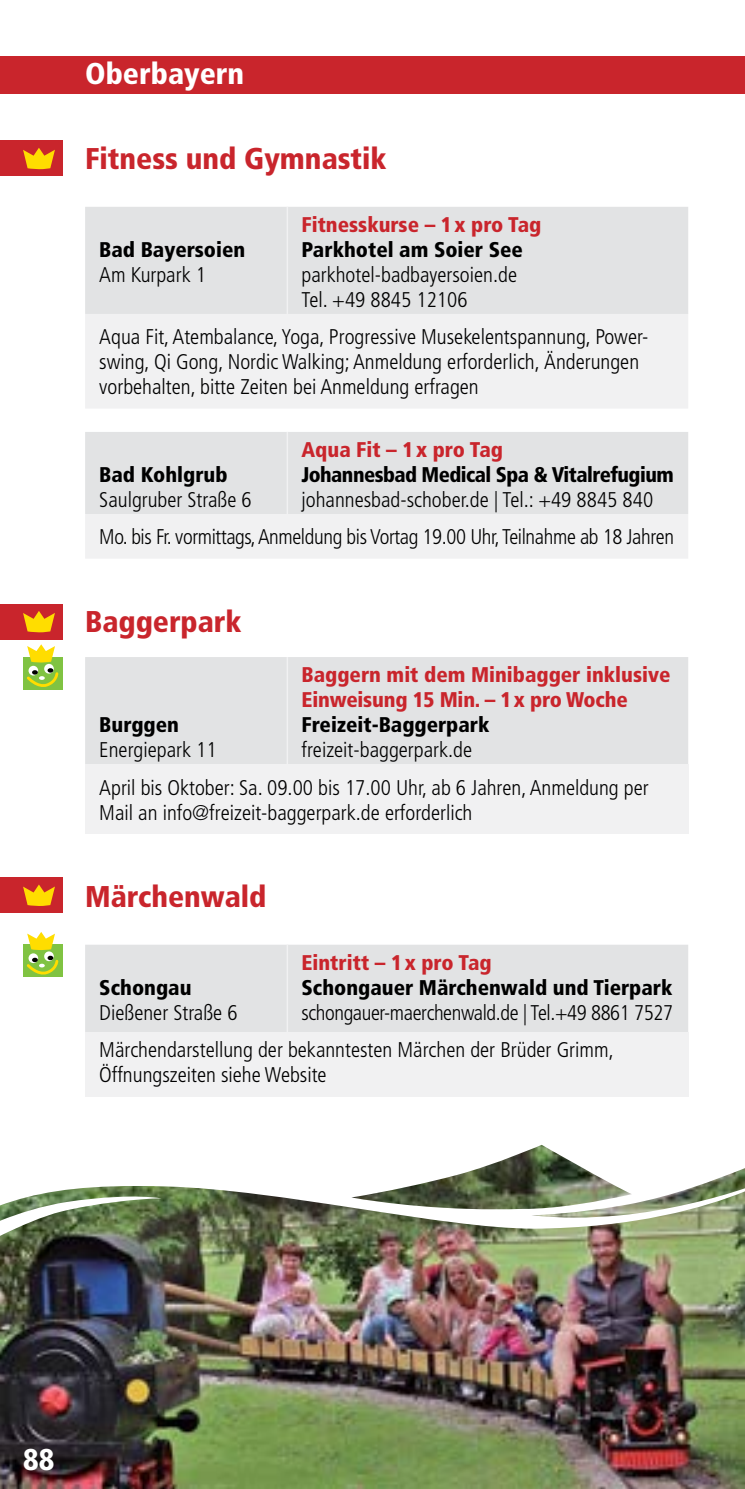
<style>
.page{position:relative;width:745px;height:1489px;background:#fff}
.page>*{position:absolute;margin:0;border:0;box-sizing:border-box;transform-origin:0 0}
.t1{font:900 condensed 30px "Frutiger";color:#c9252c}
.t2{font:900 condensed 30px "Frutiger";color:#fff}
.t3{font:300 condensed 21.25px/25px "Frutiger";color:#000}
.t4{font:900 condensed 21.25px/25px "Frutiger";color:#c9252c}
.t5{font:900 condensed 21.25px "Frutiger";color:#000}
.t6{font:300 condensed 21.25px/37.5px "Frutiger";letter-spacing:-.02em;color:#000}
.t7{font:900 condensed 21.25px "Frutiger";letter-spacing:-.025em;color:#000}
</style>
<div class="page">
<div style="left:0;top:57px;width:744px;height:37px;background:#c9252c"></div>
<img style="left:0;top:1144px;width:744px;height:344px">
<div style="left:85px;top:207px;width:602px;height:107px;background:#e2e3e4"></div>
<svg style="left:85px;top:314px;width:602px;height:244px;fill:#f1f1f2"></svg>
<hr style="left:286px;top:207px;width:2px;height:107px;background:#f1f1f2">
<hr style="left:286px;top:432px;width:2px;height:82px;background:#f1f1f2">
<div style="left:0;top:141px;width:62px;height:35px;background:#c9252c"></div>
<svg style="left:23px;top:148px;width:32px;height:21px"></svg>
<div style="left:85px;top:657px;width:602px;height:107px;background:#e2e3e4"></div>
<div style="left:85px;top:764px;width:602px;height:69px;background:#f1f1f2"></div>
<hr style="left:286px;top:657px;width:2px;height:107px;background:#f1f1f2">
<div style="left:0;top:604px;width:62px;height:35px;background:#c9252c"></div>
<svg style="left:23px;top:611px;width:32px;height:21px"></svg>
<div style="left:23px;top:657px;width:39px;height:32px;background:#80c342"></div>
<div style="left:44px;top:664px;width:10px;height:9px;background:#fff;border-radius:50%"></div>
<svg style="left:29px;top:665px;width:9px;height:10px"></svg>
<svg style="left:27px;top:644px;width:28px;height:18px"></svg>
<svg style="left:27px;top:668px;width:32px;height:19px"></svg>
<div style="left:85px;top:945px;width:602px;height:87px;background:#e2e3e4"></div>
<div style="left:85px;top:1032px;width:602px;height:64px;background:#f1f1f2"></div>
<hr style="left:286px;top:944px;width:2px;height:88px;background:#f1f1f2">
<div style="left:0;top:877px;width:62px;height:35px;background:#c9252c"></div>
<svg style="left:23px;top:884px;width:32px;height:22px"></svg>
<div style="left:23px;top:944px;width:39px;height:33px;background:#80c342"></div>
<svg style="left:26px;top:932px;width:33px;height:43px"></svg>
<h1 class="t2" style="left:85px;top:56px;width:160px">Oberbayern</h1>
<h1 class="t1" style="left:85px;top:141px;width:303px">Fitness und Gymnastik</h1>
<p class="t4" style="left:301px;top:212px;width:241px">Fitnesskurse – 1x pro Tag</p>
<p class="t5" style="left:301px;top:237px;width:223px">Parkhotel am Soier See</p>
<p class="t3" style="left:301px;top:262px;width:217px">parkhotel-badbayersoien.de<br>Tel. +49 8845 12106</p>
<p class="t3" style="left:99px;top:325px;width:548px">Aqua Fit, Atembalance, Yoga, Progressive Musekelentspannung, Power&shy;swing, Qi Gong, Nordic Walking; Anmeldung erforderlich, Änderungen vorbehalten, bitte Zeiten bei Anmeldung erfragen</p>
<p class="t5" style="left:99px;top:237px;width:147px">Bad Bayersoien</p>
<p class="t3" style="left:99px;top:262px;width:108px">Am Kurpark 1</p>
<p class="t4" style="left:301px;top:437px;width:203px">Aqua Fit – 1x pro Tag</p>
<p class="t7" style="left:301px;top:462px;width:373px">Johannesbad Medical Spa &amp; Vitalrefugium</p>
<p class="t6" style="left:99px;top:481px;width:575px;text-indent:202px">johannesbad-schober.de | Tel.: +49 8845 840<br>Mo. bis Fr. vormittags, Anmeldung bis Vortag 19.00 Uhr, Teilnahme ab 18 Jahren</p>
<p class="t5" style="left:99px;top:461px;width:130px">Bad Kohlgrub</p>
<p class="t3" style="left:99px;top:487px;width:154px">Saulgruber Straße 6</p>
<h1 class="t1" style="left:85px;top:603px;width:158px">Baggerpark</h1>
<p class="t4" style="left:301px;top:662px;width:370px">Baggern mit dem Minibagger inklusive<br>Einweisung 15 Min. – 1x pro Woche</p>
<p class="t5" style="left:301px;top:712px;width:189px">Freizeit-Baggerpark</p>
<p class="t3" style="left:99px;top:731px;width:550px;line-height:37.5px;text-indent:202px">freizeit-baggerpark.de<br>April bis Oktober: Sa. 09.00 bis 17.00 Uhr, ab 6 Jahren, Anmeldung per</p>
<p class="t3" style="left:99px;top:800px;width:374px">Mail an info@freizeit-baggerpark.de erforderlich</p>
<p class="t5" style="left:99px;top:712px;width:81px">Burggen</p>
<p class="t3" style="left:99px;top:737px;width:119px">Energiepark 11</p>
<h1 class="t1" style="left:85px;top:878px;width:183px">Märchenwald</h1>
<p class="t4" style="left:301px;top:949px;width:191px">Eintritt – 1x pro Tag</p>
<p class="t5" style="left:301px;top:974px;width:372px">Schongauer Märchenwald und Tierpark</p>
<p class="t3" style="left:99px;top:993px;width:575px;line-height:37.5px;text-indent:202px">schongauer-maerchenwald.de | Tel.+49 8861 7527<br>Märchendarstellung der bekanntesten Märchen der Brüder Grimm,</p>
<p class="t3" style="left:99px;top:1062px;width:229px">Öffnungszeiten siehe Website</p>
<p class="t5" style="left:99px;top:974px;width:94px">Schongau</p>
<p class="t3" style="left:99px;top:1000px;width:140px">Dießener Straße 6</p>
<h1 class="t2" style="left:23px;top:1441px;width:33px">88</h1>
</div>
